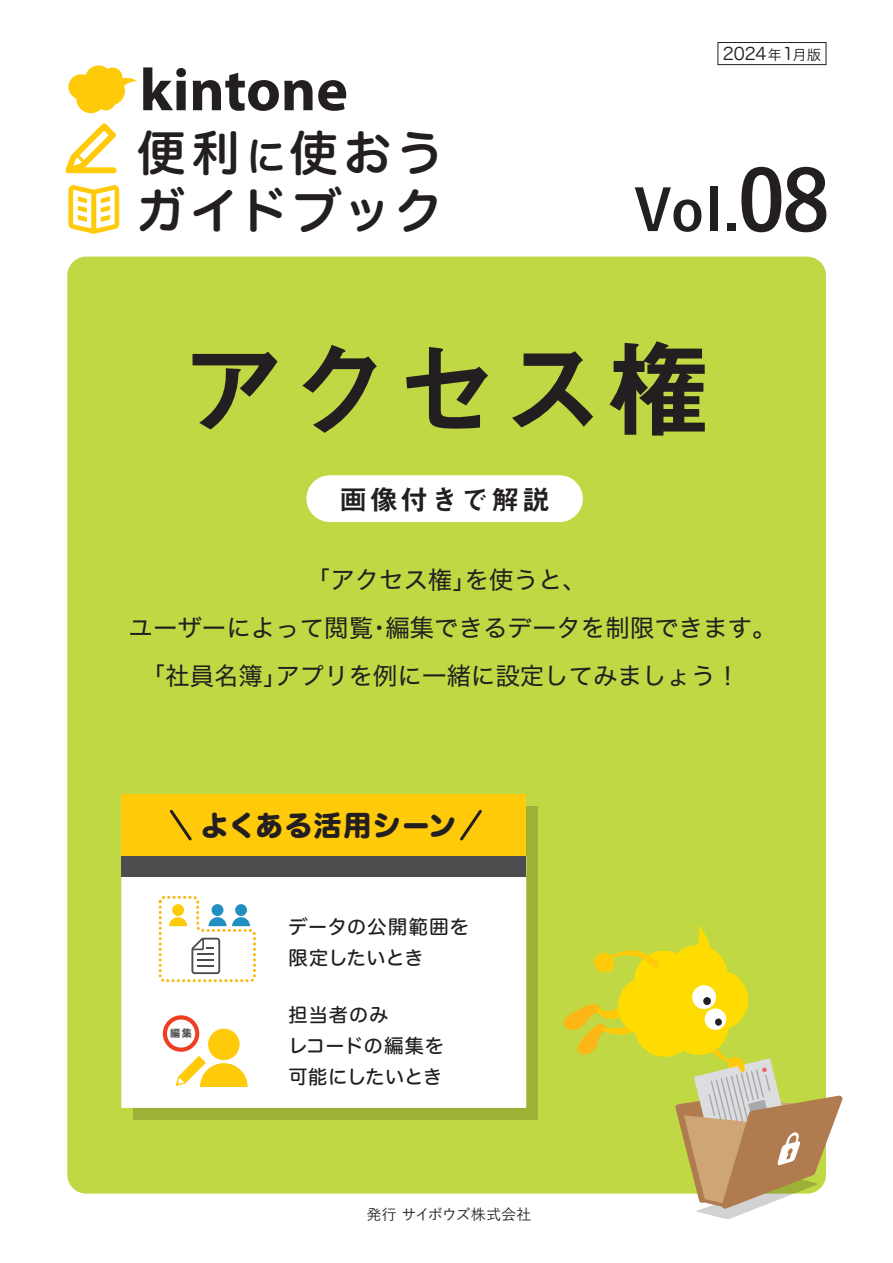
<style>
.page{position:relative;width:893px;height:1263px;background:#fff}
.page>*{position:absolute;margin:0;border:0;box-sizing:border-box;transform-origin:0 0}
.t1{font:106.35px "Midashi Go Pr 6 N MB31";color:#231f20}
.t2{font:700 56.4px "Yu Go";color:#231f20}
.t3{font:48.6px "Hira Maru Std W6";letter-spacing:.055em;color:#231f20}
.t4{font:47.85px "Hira Maru Std W6";color:#231f20}
.t5{font:27.75px "Hira Maru Std W8";letter-spacing:.045em;color:#231f20}
.t6{font:27.6px "Midashi Go Pro MB31";letter-spacing:.1em;color:#231f20}
.t7{font:24.45px "Hira Kaku Std W4";color:#231f20}
.t8{font:19.2px/30.8px "Hira Maru Std W5";letter-spacing:.03em;color:#231f20}
.t9{font:17.1px "Hira Maru Std W3";color:#231f20}
.t10{font:500 15px "Yu Go";letter-spacing:.005em;color:#231f20}
.t11{font:10.05px "Hira Kaku Std W7";color:#4c4d4f}
.s1{font-size:38.85px}
.s2{font-size:13.8px}
.s3{font-size:82.8px}
</style>
<div class="page">
<div style="left:67px;top:257px;width:759px;height:936px;background:#c0d843;border-radius:19px"></div>
<svg style="left:143px;top:67px;width:43px;height:43px"></svg>
<svg style="left:193px;top:73px;width:153px;height:38px"></svg>
<svg style="left:68px;top:185px;width:51px;height:49px"></svg>
<svg style="left:65px;top:65px;width:72px;height:109px"></svg>
<div style="left:70px;top:167px;width:44px;height:6px;background:#feca0a"></div>
<div style="left:306px;top:475px;width:277px;height:47px;background:#fff;border-radius:23px"></div>
<div style="left:133px;top:806px;width:405px;height:314px;background:#9db137"></div>
<div style="left:121px;top:856px;width:405px;height:252px;background:#fff"></div>
<div style="left:121px;top:856px;width:405px;height:21px;background:#4c4d4f"></div>
<div style="left:121px;top:794px;width:405px;height:62px;background:#feca0a"></div>
<svg style="left:169px;top:809px;width:23px;height:32px"></svg>
<svg style="left:460px;top:809px;width:22px;height:32px"></svg>
<svg style="left:561px;top:925px;width:282px;height:294px"></svg>
<div style="left:718px;top:42px;width:108px;height:23px;border:1px solid #231f20"></div>
<div style="left:208px;top:1029px;width:32px;height:31px;background:#feca0a;border-radius:50%"></div>
<svg style="left:176px;top:1056px;width:72px;height:31px"></svg>
<svg style="left:158px;top:895px;width:98px;height:88px"></svg>
<div style="left:163px;top:1015px;width:36px;height:37px;border:4px solid #ef3e22;border-radius:50%"></div>
<h3 class="t4" style="left:138px;top:117px;width:308px">便利<span class="s1">に</span>使おう</h3>
<h3 class="t3" style="left:137px;top:174px;width:307px">ガイドブック</h3>
<p class="t9" style="left:723px;top:41px;width:99px">2024<span class="s2">年</span>1<span class="s2">月版</span></p>
<h2 class="t2" style="left:633px;top:178px;width:198px">Vol.<span class="s3">08</span></h2>
<h1 class="t1" style="left:181px;top:304px;width:533px">アクセス権</h1>
<p class="t6" style="left:340px;top:477px;width:212px">画像付きで解説</p>
<p class="t7" style="left:306px;top:561px;width:283px">「アクセス権」を使うと、</p>
<p class="t7" style="left:129px;top:609px;width:649px">ユーザーによって閲覧・編集できるデータを制限できます。</p>
<p class="t7" style="left:141px;top:657px;width:600px">「社員名簿」アプリを例に一緒に設定してみましょう！</p>
<p class="t5" style="left:201px;top:805px;width:257px">よくある活用シーン</p>
<p class="t11" style="left:170px;top:1026px;width:23px">編集</p>
<p class="t8" style="left:288px;top:912px;width:182px">データの公開範囲を限定したいとき</p>
<p class="t8" style="left:288px;top:1000px;width:157px">担当者のみ<br>レコードの編集を可能にしたいとき</p>
<p class="t10" style="left:366px;top:1200px;width:167px">発行 サイボウズ株式会社</p>
</div>
